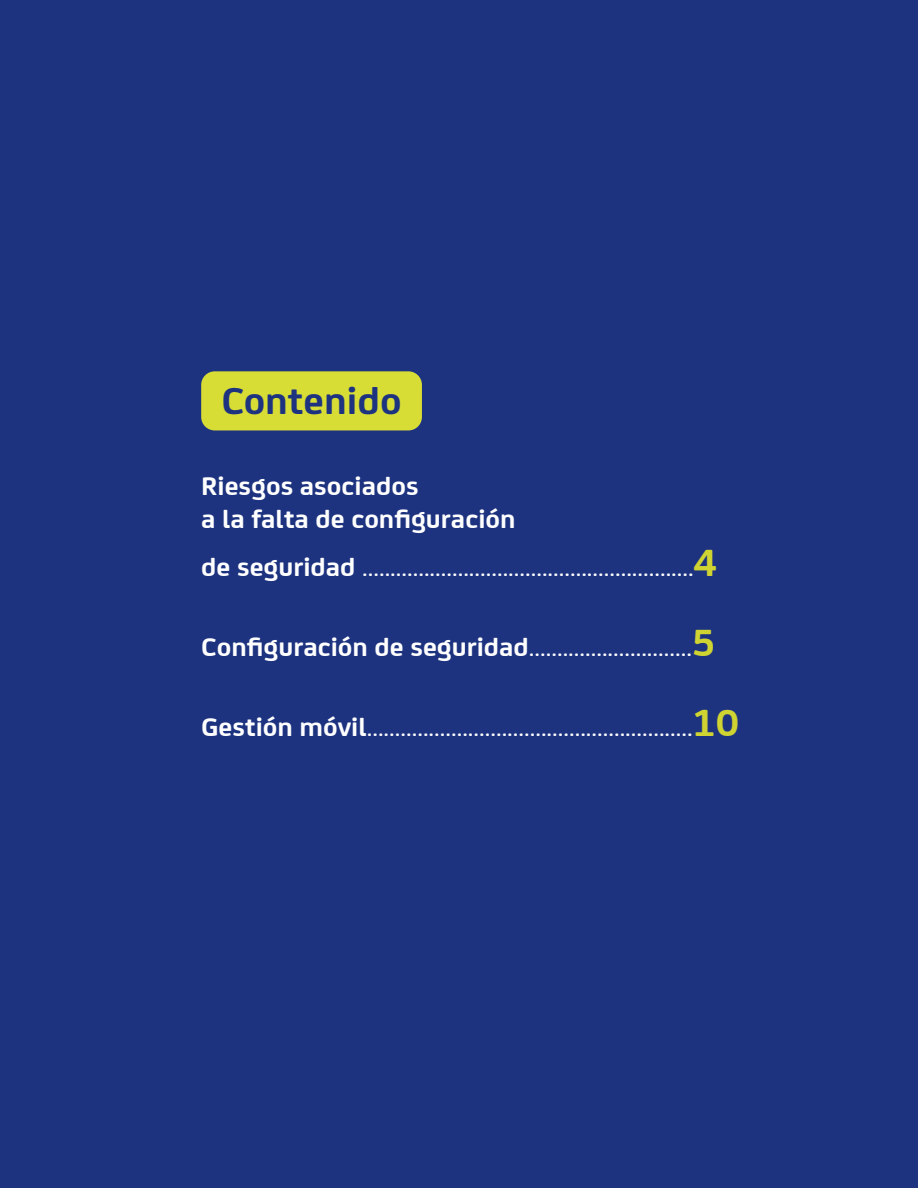
<style>
.page{position:relative;width:918px;height:1188px;background:#1d3380}
.page>*{position:absolute;margin:0;border:0;box-sizing:border-box;transform-origin:0 0}
.t1{font:700 39.9px "FS Joey";color:#1d3380;scale:1.08 1}
.t2{font:27px "FS Joey";color:#fff;scale:1.08 1}
.t3{font:700 27px/32.4px "FS Joey";color:#fff;scale:1.08 1}
.s1{font-weight:700}
.s2{font-weight:700;font-size:39.9px;color:#cfd432}
</style>
<div class="page">
<div style="left:201px;top:371px;width:221px;height:59px;background:#d8dd35;border-radius:13px"></div>
<h1 class="t1" style="left:221px;top:371px;width:168px">Contenido</h1>
<p class="t3" style="left:201px;top:470px;width:293px">Riesgos asociados<br>a la falta de configuración</p>
<p class="t2" style="left:201px;top:552px;width:479px"><span class="s1">de seguridad</span> ...........................................................<span class="s2">4</span></p>
<p class="t2" style="left:201px;top:632px;width:477px"><span class="s1">Configuración de seguridad</span>.............................<span class="s2">5</span></p>
<p class="t2" style="left:201px;top:713px;width:500px"><span class="s1">Gestión móvil</span>..........................................................<span class="s2">10</span></p>
</div>
